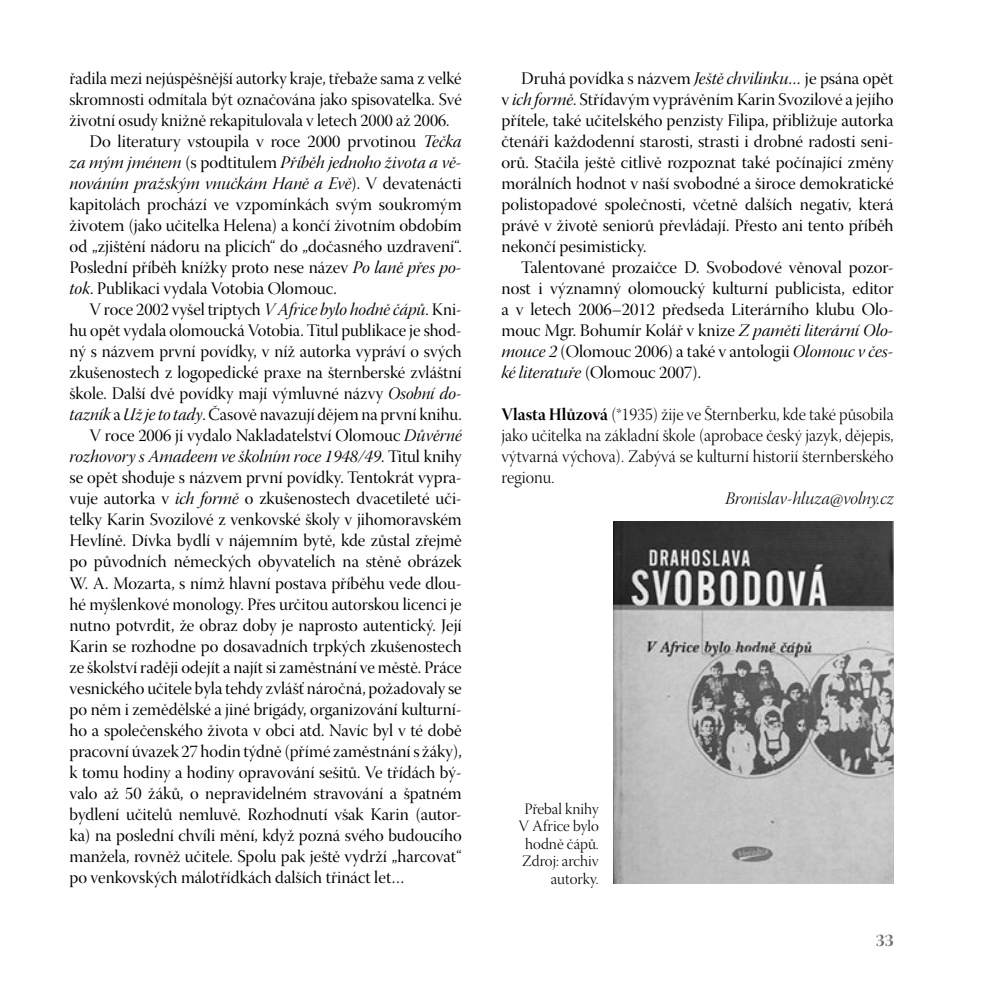
<style>
.page{position:relative;width:993px;height:993px;background:#fff}
.page>*{position:absolute;margin:0;border:0;box-sizing:border-box;transform-origin:0 0}
.Bez{font:17.5px/21px "Warnock Pro Disp";color:#000;text-align:justify}
.Autor_CV{font:17.5px/21px "Warnock Pro Light Disp";color:#000;text-align:justify}
.Autor_mail{font:17.5px "Warnock Pro Light It Disp";color:#000}
.t1{font:17.5px "Warnock Pro Bold Disp";color:#6f6f6e}
.Popiska_foto{font:15.75px/17.5px "Warnock Pro Light Disp";color:#000;text-align:right}
.s1{font-family:"Warnock Pro It Disp"}
.s2{font-family:"Warnock Pro Bold Disp"}
</style>
<div class="page">
<img style="left:613px;top:521px;width:280px;height:362px">
<p class="Bez" style="left:69px;top:70px;width:393px">řadila mezi nejúspěšnější autorky kraje, třebaže sama z velké skromnosti odmítala být označována jako spisovatelka. Své životní osudy knižně rekapitulovala v letech 2000 až 2006.</p>
<p class="Bez" style="left:69px;top:133px;width:393px;text-indent:20px">Do literatury vstoupila v roce 2000 prvotinou <span class="s1">Tečka za mým jménem</span> (s podtitulem <span class="s1">Příběh jednoho života a vě&shy;nováním pražským vnučkám Haně a Evě</span>). V devatenácti kapitolách prochází ve vzpomínkách svým soukromým životem (jako učitelka Helena) a končí životním obdobím od „zjištění nádoru na plicích“ do „dočasného uzdravení“.<br>Poslední příběh knížky proto nese název <span class="s1">Po laně přes po&shy;tok</span>. Publikaci vydala Votobia Olomouc.</p>
<p class="Bez" style="left:69px;top:301px;width:393px;text-indent:20px">V roce 2002 vyšel triptych <span class="s1">V Africe bylo hodně čápů</span>. Kni&shy;hu opět vydala olomoucká Votobia. Titul publikace je shod&shy;ný s názvem první povídky, v níž autorka vypráví o svých zkušenostech z logopedické praxe na šternberské zvláštní škole. Další dvě povídky mají výmluvné názvy <span class="s1">Osobní do&shy;tazník</span> a <span class="s1">Už je to tady</span>. Časově navazují dějem na první knihu.</p>
<p class="Bez" style="left:69px;top:427px;width:393px;text-indent:20px">V roce 2006 jí vydalo Nakladatelství Olomouc <span class="s1">Důvěrné rozhovory s Amadeem ve školním roce 1948/49</span>. Titul knihy se opět shoduje s názvem první povídky. Tentokrát vypra&shy;vuje autorka v <span class="s1">ich formě</span> o zkušenostech dvacetileté uči&shy;telky Karin Svozilové z venkovské školy v jihomoravském Hevlíně. Dívka bydlí v nájemním bytě, kde zůstal zřejmě po původních německých obyvatelích na stěně obrázek W. A. Mozarta, s nímž hlavní postava příběhu vede dlou&shy;hé myšlenkové monology. Přes určitou autorskou licenci je nutno potvrdit, že obraz doby je naprosto autentický. Její Karin se rozhodne po dosavadních trpkých zkušenostech ze školství raději odejít a najít si zaměstnání ve městě. Práce vesnického učitele byla tehdy zvlášť náročná, požadovaly se po něm i zemědělské a jiné brigády, organizování kulturní&shy;ho a společenského života v obci atd. Navíc byl v té době pracovní úvazek 27 hodin týdně (přímé zaměstnání s žáky), k tomu hodiny a hodiny opravování sešitů. Ve třídách bý&shy;valo až 50 žáků, o nepravidelném stravování a špatném bydlení učitelů nemluvě. Rozhodnutí však Karin (autor&shy;ka) na poslední chvíli mění, když pozná svého budoucího manžela, rovněž učitele. Spolu pak ještě vydrží „harcovat“ po venkovských málotřídkách dalších třináct let…</p>
<p class="Bez" style="left:501px;top:70px;width:393px;text-indent:20px">Druhá povídka s názvem <span class="s1">Ještě chvilinku…</span> je psána opět v <span class="s1">ich formě</span>. Střídavým vyprávěním Karin Svozilové a jejího přítele, také učitelského penzisty Filipa, přibližuje autorka čtenáři každodenní starosti, strasti i drobné radosti seni&shy;orů. Stačila ještě citlivě rozpoznat také počínající změny morálních hodnot v naší svobodné a široce demokratické polistopadové společnosti, včetně dalších negativ, která právě v životě seniorů převládají. Přesto ani tento příběh nekončí pesimisticky.</p>
<p class="Bez" style="left:501px;top:259px;width:393px;text-indent:20px">Talentované prozaičce D. Svobodové věnoval pozor&shy;nost i významný olomoucký kulturní publicista, editor a v letech 2006–2012 předseda Literárního klubu Olo&shy;mouc Mgr. Bohumír Kolář v knize <span class="s1">Z paměti literární Olo&shy;mouce 2</span> (Olomouc 2006) a také v antologii <span class="s1">Olomouc v čes&shy;ké literatuře</span> (Olomouc 2007).</p>
<p class="Autor_CV" style="left:501px;top:405px;width:393px"><span class="s2">Vlasta Hlůzová</span> (*1935) žije ve Šternberku, kde také působila jako učitelka na základní škole (aprobace český jazyk, dějepis, výtvarná výchova). Zabývá se kulturní historií šternberského regionu.</p>
<p class="Autor_mail" style="left:725px;top:489px;width:170px">Bronislav-hluza@volny.cz</p>
<p class="Popiska_foto" style="left:518px;top:801px;width:82px">Přebal knihy<br>V Africe bylo hodně čápů.<br>Zdroj: archiv autorky.</p>
<p class="t1" style="left:875px;top:929px;width:19px">33</p>
</div>
